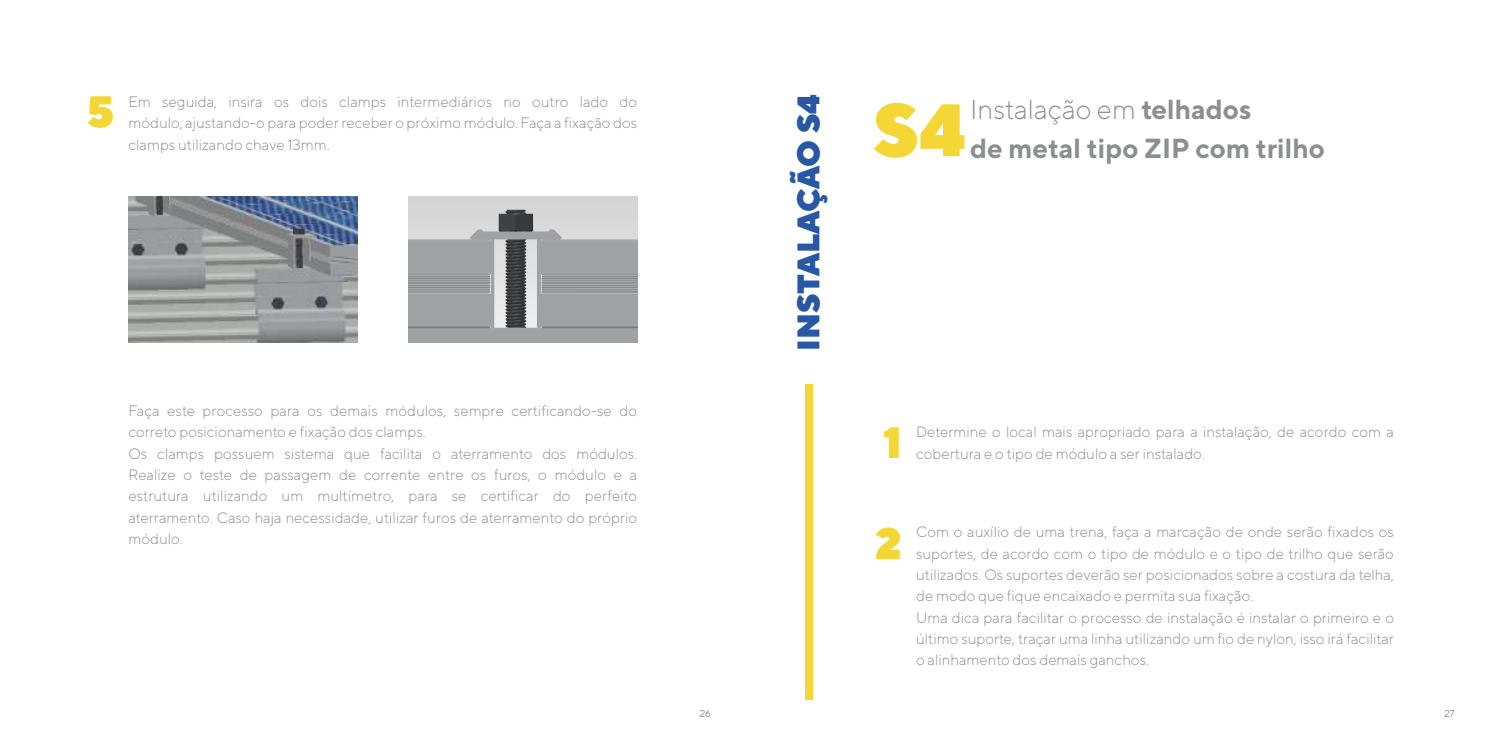
<style>
.page{position:relative;width:1489px;height:745px;background:#fff}
.page>*{position:absolute;margin:0;border:0;box-sizing:border-box;transform-origin:0 0}
.t1{font:900 74px "TT Norms";color:#f4d734}
.t2{font:900 43.75px "TT Norms";color:#f4d734}
.t3{font:900 31.25px "TT Norms";color:#2857a4}
.t4{font:700 27.5px/38.8px "TT Norms";color:#8c8e90}
.t5{font:300 15px/21.2px "TT Norms";color:#8b8e91}
.t6{font:300 10px "TT Norms";color:#5a5858}
.s1{font-weight:300}
</style>
<div class="page">
<img style="left:128px;top:196px;width:229px;height:146px">
<img style="left:408px;top:196px;width:229px;height:146px">
<div style="left:805px;top:384px;width:7px;height:315px;background:#f4d734"></div>
<h2 class="t2" style="left:87px;top:83px;width:29px">5</h2>
<p class="t5" style="left:128px;top:91px;width:510px;text-align:justify">Em seguida, insira os dois clamps intermediários no outro lado do módulo, ajustando-o para poder receber o próximo módulo. Faça a fixação dos clamps utilizando chave 13mm.</p>
<p class="t5" style="left:128px;top:399px;width:510px">Faça este processo para os demais módulos, sempre certificando-se do correto posicionamento e fixação dos clamps.<br>Os clamps possuem sistema que facilita o aterramento dos módulos.<br>Realize o teste de passagem de corrente entre os furos, o módulo e a estrutura utilizando um multímetro, para se certificar do perfeito aterramento. Caso haja necessidade, utilizar furos de aterramento do próprio módulo.</p>
<h3 class="t3" style="left:788px;top:351px;width:258px;rotate:-90deg">INSTALAÇÃO S4</h3>
<h1 class="t1" style="left:873px;top:82px;width:94px">S4</h1>
<h3 class="t4" style="left:970px;top:90px;width:356px"><span class="s1">Instalação em</span> telhados<br>de metal tipo ZIP com trilho</h3>
<h2 class="t2" style="left:883px;top:413px;width:21px">1</h2>
<p class="t5" style="left:916px;top:421px;width:479px">Determine o local mais apropriado para a instalação, de acordo com a</p>
<p class="t5" style="left:916px;top:442px;width:290px">cobertura e o tipo de módulo a ser instalado.</p>
<h2 class="t2" style="left:874px;top:514px;width:29px">2</h2>
<p class="t5" style="left:916px;top:521px;width:479px">Com o auxílio de uma trena, faça a marcação de onde serão fixados os suportes, de acordo com o tipo de módulo e o tipo de trilho que serão utilizados. Os suportes deverão ser posicionados sobre a costura da telha, de modo que fique encaixado e permita sua fixação.<br>Uma dica para facilitar o processo de instalação é instalar o primeiro e o último suporte, traçar uma linha utilizando um fio de nylon, isso irá facilitar o alinhamento dos demais ganchos.</p>
<p class="t6" style="left:699px;top:706px;width:13px">26</p>
<p class="t6" style="left:1444px;top:706px;width:11px">27</p>
</div>
